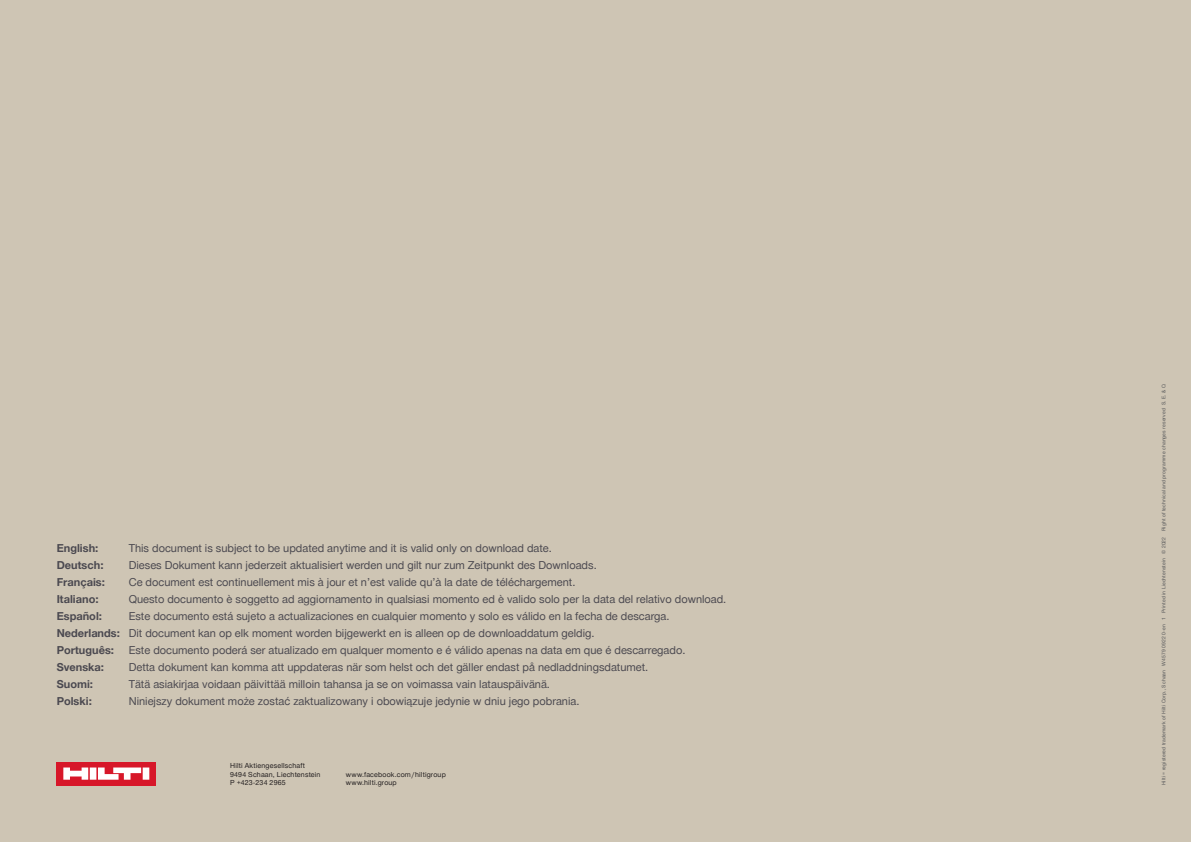
<style>
.page{position:relative;width:1191px;height:842px;background:#cec5b4}
.page>*{position:absolute;margin:0;border:0;box-sizing:border-box;transform-origin:0 0}
.t1{font:11px/17px "Hilti";color:#4b4950}
.t2{font:700 11px "Hilti";color:#4b4950}
.t3{font:7px/8.5px "Hilti";letter-spacing:.025em;color:#231f20}
.t4{font:5px "Hilti";letter-spacing:.03em;color:#57585a}
.s1{font-weight:700}
</style>
<div class="page">
<div style="left:57px;top:762px;width:99px;height:23px;background:#d71729"></div>
<svg style="left:63px;top:767px;width:86px;height:13px"></svg>
<p class="t2" style="left:57px;top:541px;width:43px">English:</p>
<p class="t1" style="left:129px;top:539px;width:425px">This document is subject to be updated anytime and it is valid only on download date.</p>
<p class="t2" style="left:57px;top:558px;width:48px">Deutsch:</p>
<p class="t1" style="left:129px;top:556px;width:469px">Dieses Dokument kann jederzeit aktualisiert werden und gilt nur zum Zeitpunkt des Downloads.</p>
<p class="t2" style="left:57px;top:575px;width:50px">Français:</p>
<p class="t1" style="left:129px;top:573px;width:448px">Ce document est continuellement mis à jour et n’est valide qu’à la date de téléchargement.</p>
<p class="t2" style="left:57px;top:592px;width:43px">Italiano:</p>
<p class="t1" style="left:129px;top:590px;width:599px">Questo documento è soggetto ad aggiornamento in qualsiasi momento ed è valido solo per la data del relativo download.</p>
<p class="t2" style="left:57px;top:609px;width:47px">Español:</p>
<p class="t1" style="left:57px;top:607px;width:614px;text-indent:72px">Este documento está sujeto a actualizaciones en cualquier momento y solo es válido en la fecha de descarga.<br><span class="s1">Nederlands:</span> Dit document kan op elk moment worden bijgewerkt en is alleen op de downloaddatum geldig.<br><span class="s1">Português:</span></p>
<p class="t1" style="left:129px;top:641px;width:558px">Este documento poderá ser atualizado em qualquer momento e é válido apenas na data em que é descarregado.</p>
<p class="t2" style="left:57px;top:660px;width:49px">Svenska:</p>
<p class="t1" style="left:129px;top:658px;width:521px">Detta dokument kan komma att uppdateras när som helst och det gäller endast på nedladdningsdatumet.</p>
<p class="t2" style="left:57px;top:677px;width:38px">Suomi:</p>
<p class="t1" style="left:129px;top:675px;width:423px">Tätä asiakirjaa voidaan päivittää milloin tahansa ja se on voimassa vain latauspäivänä.</p>
<p class="t2" style="left:57px;top:694px;width:37px">Polski:</p>
<p class="t1" style="left:129px;top:692px;width:452px">Niniejszy dokument może zostać zaktualizowany i obowiązuje jedynie w dniu jego pobrania.</p>
<p class="t3" style="left:230px;top:762px;width:92px">Hilti Aktiengesellschaft<br>9494 Schaan, Liechtenstein<br>P +423-234 2965</p>
<p class="t3" style="left:346px;top:770px;width:102px">www.facebook.com / hiltigroup www.hilti.group</p>
<p class="t4" style="left:1160px;top:785px;width:403px;rotate:-90deg">Hilti = registered trademark of Hilti Corp., Schaan W4579 0922 0-en 1 Printed in Liechtenstein © 2022 Right of technical and programme changes reserved S. E. &amp; O.</p>
</div>
